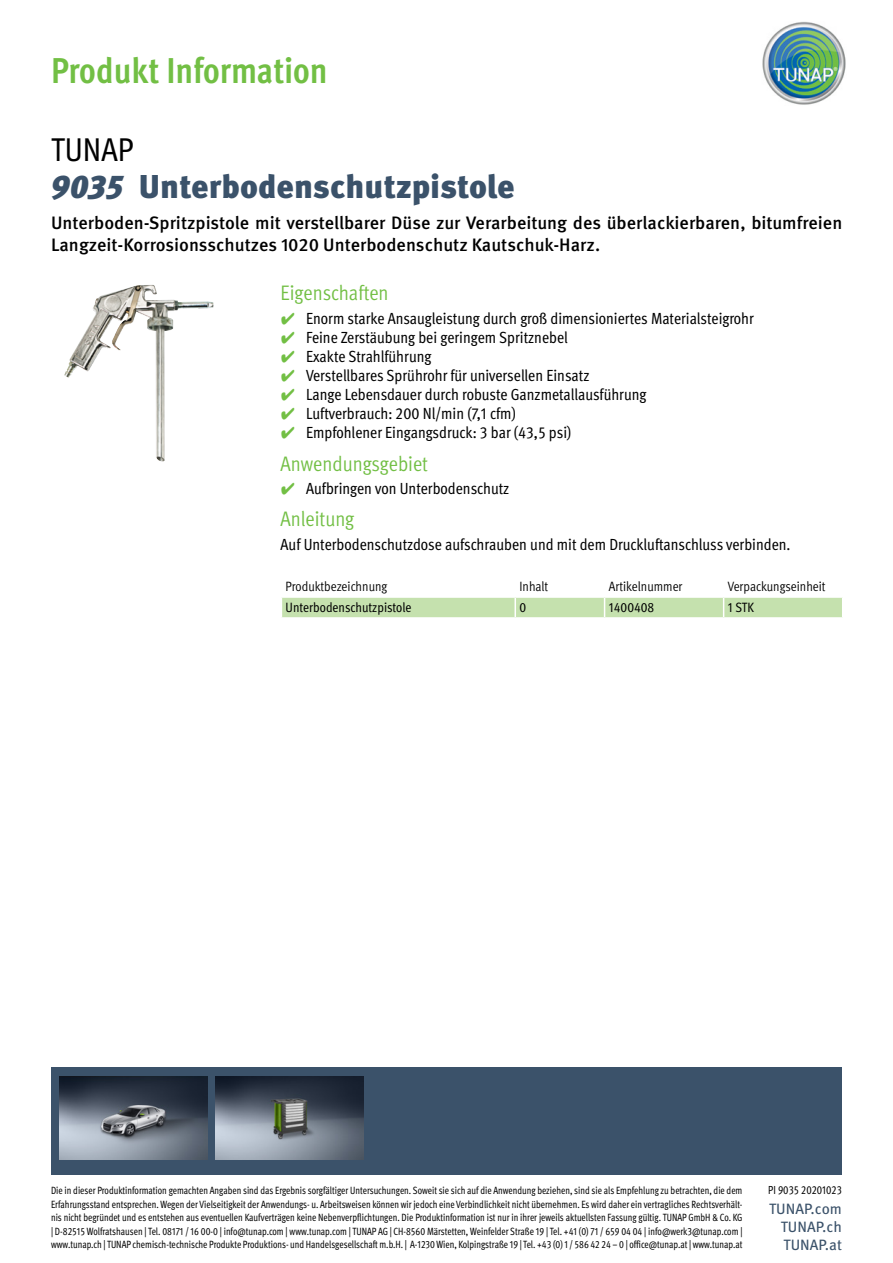
<style>
.page{position:relative;width:893px;height:1263px;background:#fff}
.page>*{position:absolute;margin:0;border:0;box-sizing:border-box;transform-origin:0 0}
.t1{font:700 condensed 36px "Meta Pro";color:#72bf44}
.t2{font:900 33px "Meta Pro";color:#3b526a}
.t3{font:condensed 33px "Meta Pro";color:#000}
.t4{font:condensed 21px "Meta Pro";color:#72bf44}
.t5{font:500 18px/21.6px "Meta Pro";color:#000}
.t6{font:condensed 16.2px "Meta Pro";color:#000}
.t7{font:15px/18px "Meta Pro";color:#3b526a;text-align:justify}
.t8{font:condensed 13.5px "Meta Pro";color:#000}
.t9{font:condensed 13.5px "Meta Pro";color:#000}
.t10{font:condensed 11.7px "Meta Pro";color:#000;scale:.92 1}
.t11{font:condensed 10.5px/13.5px "Meta Pro";color:#000;text-align:justify;scale:.92 1}
.s1{font-style:italic}
.s2{font-family:"Wuerth Global";font-stretch:normal;color:#72bf44}
</style>
<div class="page">
<img style="left:762px;top:21px;width:84px;height:84px">
<div style="left:51px;top:1068px;width:790px;height:107px;background:#3b526a"></div>
<img style="left:59px;top:1076px;width:148px;height:83px">
<img style="left:216px;top:1076px;width:148px;height:83px">
<img style="left:64px;top:285px;width:149px;height:177px">
<svg style="left:282px;top:597px;width:560px;height:21px;background:#c9e3b4"></svg>
<hr style="left:724px;top:617px;width:119px;height:2px;background:#fff">
<h1 class="t1" style="left:51px;top:43px;width:278px">Produkt Information</h1>
<h2 class="t3" style="left:51px;top:125px;width:84px">TUNAP</h2>
<h2 class="t2" style="left:51px;top:161px;width:465px"><span class="s1">9035</span> Unterbodenschutzpistole</h2>
<h3 class="t5" style="left:51px;top:211px;width:793px">Unterboden-Spritzpistole mit verstellbarer Düse zur Verarbeitung des überlackierbaren, bitumfreien<br>Langzeit-Korrosionsschutzes 1020 Unterbodenschutz Kautschuk-Harz.</h3>
<h3 class="t4" style="left:281px;top:278px;width:109px">Eigenschaften</h3>
<h3 class="t6" style="left:281px;top:306px;width:475px"><span class="s2">✔</span> Enorm starke Ansaugleistung durch groß dimensioniertes Materialsteigrohr</h3>
<h3 class="t6" style="left:281px;top:325px;width:289px"><span class="s2">✔</span> Feine Zerstäubung bei geringem Spritznebel</h3>
<h3 class="t6" style="left:281px;top:344px;width:152px"><span class="s2">✔</span> Exakte Strahlführung</h3>
<h3 class="t6" style="left:281px;top:363px;width:310px"><span class="s2">✔</span> Verstellbares Sprührohr für universellen Einsatz</h3>
<h3 class="t6" style="left:281px;top:382px;width:367px"><span class="s2">✔</span> Lange Lebensdauer durch robuste Ganzmetallausführung</h3>
<h3 class="t6" style="left:281px;top:401px;width:237px"><span class="s2">✔</span> Luftverbrauch: 200 Nl/min (7,1 cfm)</h3>
<h3 class="t6" style="left:281px;top:421px;width:292px"><span class="s2">✔</span> Empfohlener Eingangsdruck: 3 bar (43,5 psi)</h3>
<h3 class="t4" style="left:281px;top:448px;width:149px">Anwendungsgebiet</h3>
<h3 class="t6" style="left:281px;top:476px;width:230px"><span class="s2">✔</span> Aufbringen von Unterbodenschutz</h3>
<h3 class="t4" style="left:281px;top:504px;width:75px">Anleitung</h3>
<h3 class="t6" style="left:281px;top:532px;width:511px">Auf Unterbodenschutzdose aufschrauben und mit dem Druckluftanschluss verbinden.</h3>
<p class="t8" style="left:286px;top:576px;width:103px">Produktbezeichnung</p>
<p class="t8" style="left:519px;top:576px;width:30px">Inhalt</p>
<p class="t8" style="left:609px;top:576px;width:75px">Artikelnummer</p>
<p class="t8" style="left:728px;top:576px;width:99px">Verpackungseinheit</p>
<p class="t9" style="left:286px;top:597px;width:127px">Unterbodenschutzpistole</p>
<p class="t9" style="left:519px;top:597px;width:8px">0</p>
<p class="t9" style="left:609px;top:597px;width:47px">1400408</p>
<p class="t9" style="left:728px;top:597px;width:27px">1 STK</p>
<p class="t11" style="left:51px;top:1183px;width:753px">Die in dieser Produktinformation gemachten Angaben sind das Ergebnis sorgfältiger Untersuchungen. Soweit sie sich auf die Anwendung beziehen, sind sie als Empfehlung zu betrachten, die dem Erfahrungsstand entsprechen. Wegen der Vielseitigkeit der Anwendungs- u. Arbeitsweisen können wir jedoch eine Verbindlichkeit nicht übernehmen. Es wird daher ein vertragliches Rechtsverhält&shy;nis nicht begründet und es entstehen aus eventuellen Kaufverträgen keine Nebenverpflichtungen. Die Produktinformation ist nur in ihrer jeweils aktuellsten Fassung gültig. TUNAP GmbH &amp; Co. KG | D-82515 Wolfratshausen | Tel. 08171 / 16 00-0 | info@tunap.com | www.tunap.com | TUNAP AG | CH-8560 Märstetten, Weinfelder Straße 19 | Tel. +41 (0) 71 / 659 04 04 | info@werk3@tunap.com | www.tunap.ch | TUNAP chemisch-technische Produkte Produktions- und Handelsgesellschaft m.b.H. | A-1230 Wien, Kolpingstraße 19 | Tel. +43 (0) 1 / 586 42 24 – 0 | office@tunap.at | www.tunap.at</p>
<p class="t10" style="left:768px;top:1181px;width:82px">PI 9035 20201023</p>
<h3 class="t7" style="left:781px;top:1199px;width:63px;text-indent:-12px">TUNAP.com TUNAP.ch TUNAP.at</h3>
</div>
